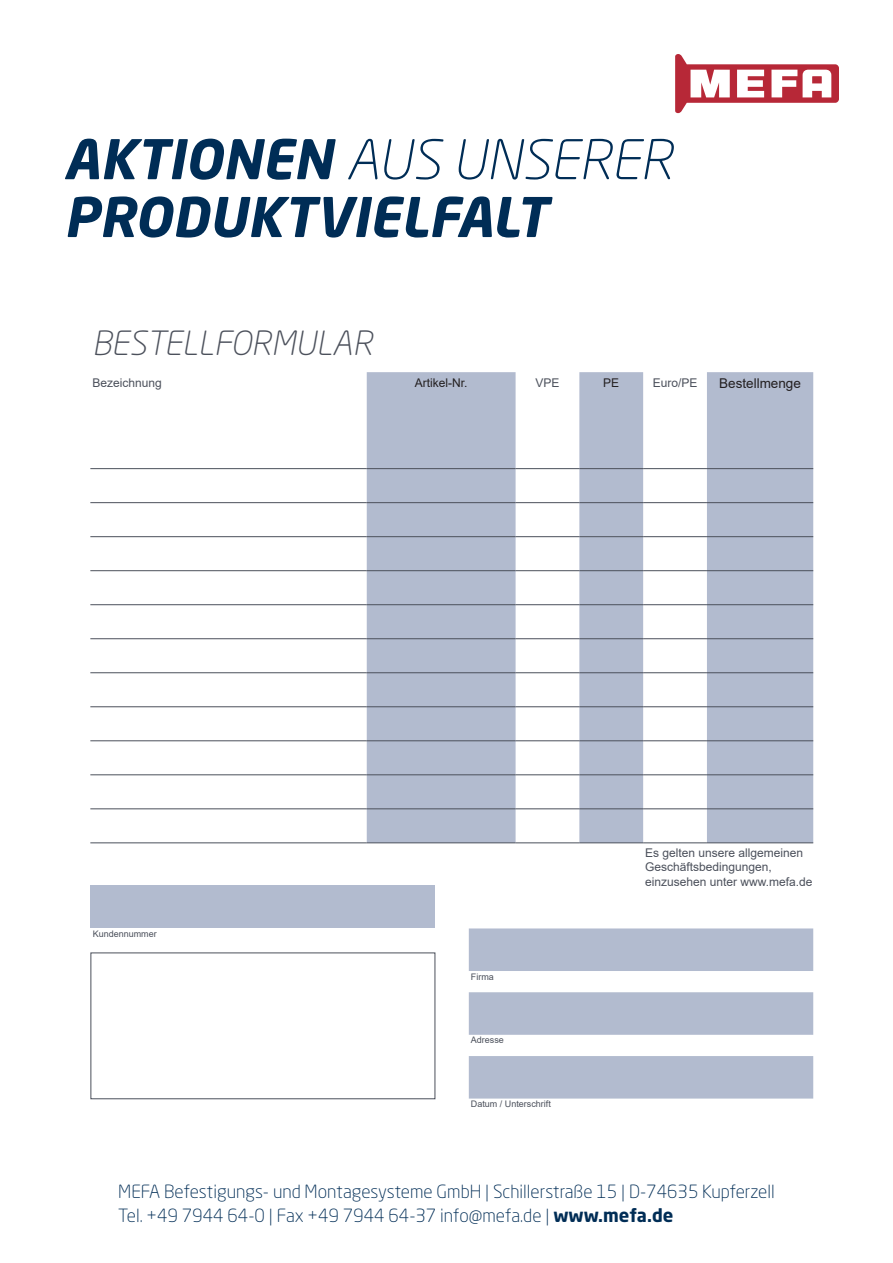
<style>
.page{position:relative;width:893px;height:1263px;background:#fff}
.page>*{position:absolute;margin:0;border:0;box-sizing:border-box;transform-origin:0 0}
.t1{font:italic 700 54px/57.9px "Neo Sans Std";color:#002d56}
.t2{font:italic 300 33px "Neo Sans Std";color:#4b505b}
.t3{font:300 18px/24.3px "Neo Sans Std";color:#002d56}
.t4{font:13.5px "Arial";color:#231f20}
.t5{font:12px/14.4px "Arial";color:#4b505b}
.t6{font:12px "Arial";color:#231f20}
.t7{font:9px "Arial";color:#4b505b}
.s1{font-weight:300}
.s2{font-weight:700}
</style>
<div class="page">
<svg style="left:675px;top:54px;width:164px;height:59px"></svg>
<svg style="left:469px;top:928px;width:344px;height:170px;fill:#b2bbcf"></svg>
<div style="left:91px;top:952px;width:344px;height:147px;border:1px solid #4b505b"></div>
<svg style="left:367px;top:372px;width:446px;height:471px;fill:#b2bbcf"></svg>
<div style="left:579px;top:372px;width:64px;height:164px;background:#b2bbcf"></div>
<hr style="left:90px;top:468px;width:277px;height:1px;background:#4b505b">
<hr style="left:367px;top:468px;width:149px;height:1px;background:#4b505b">
<hr style="left:643px;top:468px;width:64px;height:1px;background:#4b505b">
<hr style="left:707px;top:468px;width:106px;height:1px;background:#4b505b">
<hr style="left:90px;top:502px;width:277px;height:1px;background:#4b505b">
<hr style="left:367px;top:502px;width:149px;height:1px;background:#4b505b">
<hr style="left:643px;top:502px;width:64px;height:1px;background:#4b505b">
<hr style="left:707px;top:502px;width:106px;height:1px;background:#4b505b">
<hr style="left:90px;top:570px;width:277px;height:1px;background:#4b505b">
<hr style="left:90px;top:604px;width:277px;height:1px;background:#4b505b">
<hr style="left:367px;top:604px;width:149px;height:1px;background:#4b505b">
<hr style="left:516px;top:604px;width:63px;height:1px;background:#4b505b">
<hr style="left:579px;top:604px;width:64px;height:1px;background:#4b505b">
<hr style="left:643px;top:604px;width:64px;height:1px;background:#4b505b">
<hr style="left:707px;top:604px;width:106px;height:1px;background:#4b505b">
<hr style="left:90px;top:638px;width:277px;height:1px;background:#4b505b">
<hr style="left:367px;top:638px;width:149px;height:1px;background:#4b505b">
<hr style="left:516px;top:638px;width:63px;height:1px;background:#4b505b">
<hr style="left:579px;top:638px;width:64px;height:1px;background:#4b505b">
<hr style="left:643px;top:638px;width:64px;height:1px;background:#4b505b">
<hr style="left:707px;top:638px;width:106px;height:1px;background:#4b505b">
<hr style="left:90px;top:672px;width:277px;height:1px;background:#4b505b">
<hr style="left:90px;top:706px;width:277px;height:1px;background:#4b505b">
<hr style="left:90px;top:740px;width:277px;height:1px;background:#4b505b">
<hr style="left:90px;top:774px;width:277px;height:1px;background:#4b505b">
<hr style="left:90px;top:808px;width:277px;height:1px;background:#4b505b">
<hr style="left:90px;top:843px;width:277px;height:1px;background:#4b505b">
<hr style="left:516px;top:468px;width:63px;height:1px;background:#4b505b">
<hr style="left:579px;top:468px;width:64px;height:1px;background:#4b505b">
<hr style="left:516px;top:502px;width:63px;height:1px;background:#4b505b">
<hr style="left:579px;top:502px;width:64px;height:1px;background:#4b505b">
<hr style="left:90px;top:536px;width:277px;height:1px;background:#4b505b">
<hr style="left:367px;top:536px;width:149px;height:1px;background:#4b505b">
<hr style="left:516px;top:536px;width:63px;height:1px;background:#4b505b">
<hr style="left:579px;top:536px;width:64px;height:1px;background:#4b505b">
<hr style="left:643px;top:536px;width:64px;height:1px;background:#4b505b">
<hr style="left:707px;top:536px;width:106px;height:1px;background:#4b505b">
<hr style="left:367px;top:570px;width:149px;height:1px;background:#4b505b">
<hr style="left:516px;top:570px;width:63px;height:1px;background:#4b505b">
<hr style="left:579px;top:570px;width:64px;height:1px;background:#4b505b">
<hr style="left:643px;top:570px;width:64px;height:1px;background:#4b505b">
<hr style="left:707px;top:570px;width:106px;height:1px;background:#4b505b">
<hr style="left:367px;top:672px;width:149px;height:1px;background:#4b505b">
<hr style="left:516px;top:672px;width:63px;height:1px;background:#4b505b">
<hr style="left:579px;top:672px;width:64px;height:1px;background:#4b505b">
<hr style="left:643px;top:672px;width:64px;height:1px;background:#4b505b">
<hr style="left:707px;top:672px;width:106px;height:1px;background:#4b505b">
<hr style="left:367px;top:706px;width:149px;height:1px;background:#4b505b">
<hr style="left:516px;top:706px;width:63px;height:1px;background:#4b505b">
<hr style="left:579px;top:706px;width:64px;height:1px;background:#4b505b">
<hr style="left:643px;top:706px;width:64px;height:1px;background:#4b505b">
<hr style="left:707px;top:706px;width:106px;height:1px;background:#4b505b">
<hr style="left:367px;top:740px;width:149px;height:1px;background:#4b505b">
<hr style="left:516px;top:740px;width:63px;height:1px;background:#4b505b">
<hr style="left:579px;top:740px;width:64px;height:1px;background:#4b505b">
<hr style="left:643px;top:740px;width:64px;height:1px;background:#4b505b">
<hr style="left:707px;top:740px;width:106px;height:1px;background:#4b505b">
<hr style="left:367px;top:774px;width:149px;height:1px;background:#4b505b">
<hr style="left:516px;top:774px;width:63px;height:1px;background:#4b505b">
<hr style="left:579px;top:774px;width:64px;height:1px;background:#4b505b">
<hr style="left:643px;top:774px;width:64px;height:1px;background:#4b505b">
<hr style="left:707px;top:774px;width:106px;height:1px;background:#4b505b">
<hr style="left:367px;top:808px;width:149px;height:1px;background:#4b505b">
<hr style="left:516px;top:808px;width:63px;height:1px;background:#4b505b">
<hr style="left:579px;top:808px;width:64px;height:1px;background:#4b505b">
<hr style="left:643px;top:808px;width:64px;height:1px;background:#4b505b">
<hr style="left:707px;top:808px;width:106px;height:1px;background:#4b505b">
<hr style="left:367px;top:843px;width:149px;height:1px;background:#4b505b">
<hr style="left:516px;top:843px;width:63px;height:1px;background:#4b505b">
<hr style="left:579px;top:843px;width:64px;height:1px;background:#4b505b">
<hr style="left:643px;top:843px;width:64px;height:1px;background:#4b505b">
<hr style="left:707px;top:843px;width:106px;height:1px;background:#4b505b">
<div style="left:91px;top:885px;width:344px;height:43px;background:#b2bbcf"></div>
<h1 class="t1" style="left:64px;top:129px;width:610px">AKTIONEN <span class="s1">AUS UNSERER<br></span>PRODUKTVIELFALT</h1>
<h2 class="t2" style="left:92px;top:323px;width:281px">BESTELLFORMULAR</h2>
<p class="t5" style="left:92px;top:376px;width:71px">Bezeichnung</p>
<p class="t6" style="left:415px;top:375px;width:54px">Artikel-Nr.</p>
<p class="t5" style="left:535px;top:376px;width:26px">VPE</p>
<p class="t6" style="left:603px;top:375px;width:18px">PE</p>
<p class="t5" style="left:653px;top:376px;width:46px">Euro/PE</p>
<p class="t4" style="left:719px;top:374px;width:83px">Bestellmenge</p>
<p class="t7" style="left:93px;top:927px;width:66px">Kundennummer</p>
<p class="t7" style="left:471px;top:970px;width:24px">Firma</p>
<p class="t7" style="left:471px;top:1034px;width:35px">Adresse</p>
<p class="t7" style="left:471px;top:1098px;width:82px">Datum / Unterschrift</p>
<p class="t5" style="left:645px;top:845px;width:169px">Es gelten unsere allgemeinen<br>Geschäftsbedingungen, einzusehen unter www.mefa.de</p>
<p class="t3" style="left:118px;top:1179px;width:658px">MEFA Befestigungs- und Montagesysteme GmbH | Schillerstraße 15 | D-74635 Kupferzell<br>Tel. +49 7944 64-0 | Fax +49 7944 64-37 info@mefa.de | <span class="s2">www.mefa.de</span></p>
</div>
